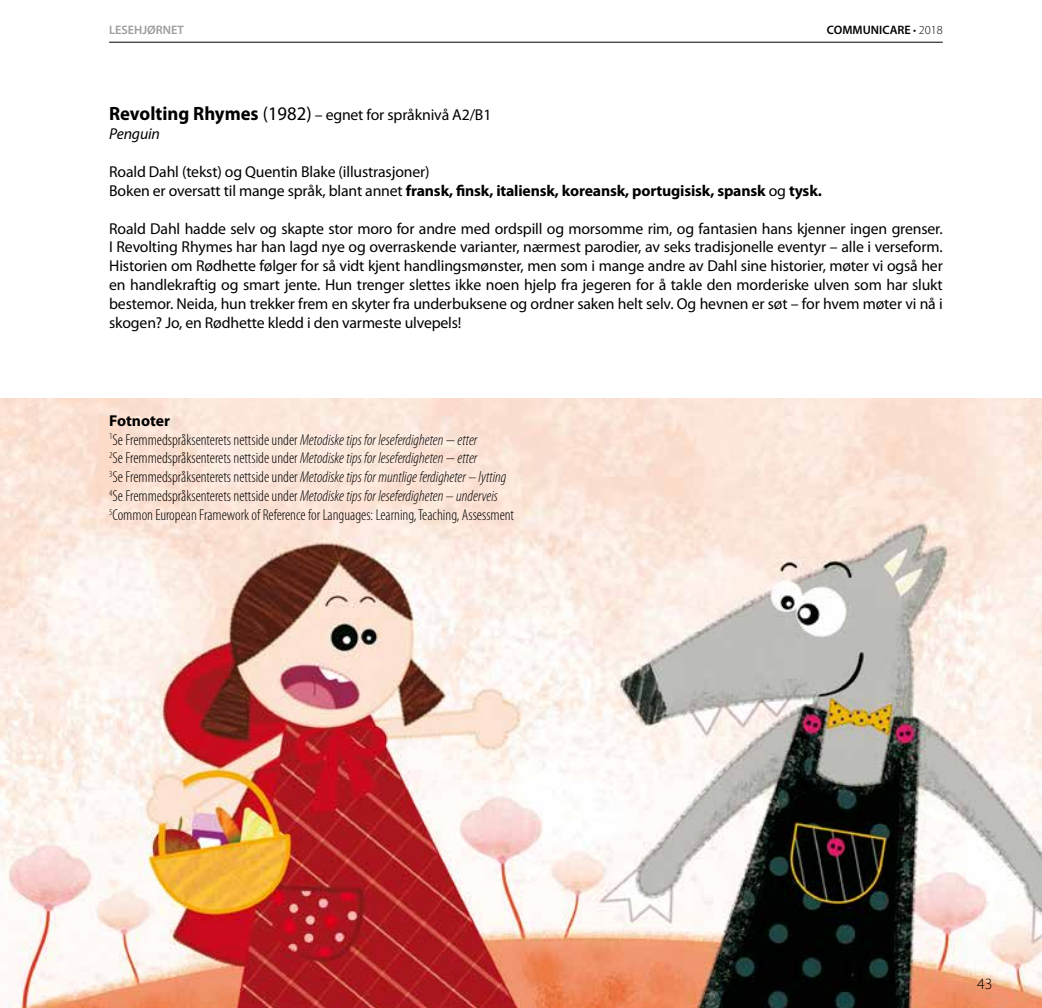
<style>
.page{position:relative;width:1042px;height:1008px;background:#fff}
.page>*{position:absolute;margin:0;border:0;box-sizing:border-box;transform-origin:0 0}
.t1{font:15.75px/18.9px "Myriad Pro";letter-spacing:-.01em;color:#000}
.t2{font:300 condensed 15.75px/18.9px "Myriad Pro";color:#000}
.t3{font:300 15.75px "Myriad Pro";color:#000}
.t4{font:600 12.25px "Myriad Pro";color:#000}
.t5{font:600 12.25px "Myriad Pro";color:#9d9d9c}
.s1{font-weight:300}
.s2{font-weight:700;font-size:19.25px}
.s3{font-size:19.25px}
.s4{font-style:italic}
.s5{font-weight:700}
.s6{font-weight:700;font-stretch:normal}
</style>
<div class="page">
<hr style="left:109px;top:42px;width:834px;height:1px;background:#000">
<img style="left:0;top:399px;width:1042px;height:608px">
<p class="t5" style="left:109px;top:24px;width:76px">LESEHJØRNET</p>
<p class="t4" style="left:827px;top:24px;width:117px">COMMUNICARE <span class="s1">• 2018</span></p>
<p class="t1" style="left:109px;top:106px;width:384px"><span class="s2">Revolting Rhymes</span> <span class="s3">(1982)</span> – egnet for språknivå A2/B1<br><span class="s4">Penguin</span></p>
<p class="t1" style="left:109px;top:162px;width:714px">Roald Dahl (tekst) og Quentin Blake (illustrasjoner)<br>Boken er oversatt til mange språk, blant annet <span class="s5">fransk, finsk, italiensk, koreansk, portugisisk, spansk</span> og <span class="s5">tysk.</span></p>
<p class="t1" style="left:109px;top:219px;width:835px;text-align:justify">Roald Dahl hadde selv og skapte stor moro for andre med ordspill og morsomme rim, og fantasien hans kjenner ingen grenser.<br>I Revolting Rhymes har han lagd nye og overraskende varianter, nærmest parodier, av seks tradisjonelle eventyr – alle i verseform.<br>Historien om Rødhette følger for så vidt kjent handlingsmønster, men som i mange andre av Dahl sine historier, møter vi også her en handlekraftig og smart jente. Hun trenger slettes ikke noen hjelp fra jegeren for å takle den morderiske ulven som har slukt bestemor. Neida, hun trekker frem en skyter fra underbuksene og ordner saken helt selv. Og hevnen er søt – for hvem møter vi nå i skogen? Jo, en Rødhette kledd i den varmeste ulvepels!</p>
<p class="t2" style="left:109px;top:411px;width:406px"><span class="s6">Fotnoter<br></span><sup>1</sup>Se Fremmedspråksenterets nettside under <span class="s4">Metodiske tips for leseferdigheten − etter<br></span><sup>2</sup>Se Fremmedspråksenterets nettside under <span class="s4">Metodiske tips for leseferdigheten − etter<br></span><sup>3</sup>Se Fremmedspråksenterets nettside under <span class="s4">Metodiske tips for muntlige ferdigheter – lytting </span><sup>4</sup>Se Fremmedspråksenterets nettside under <span class="s4">Metodiske tips for leseferdigheten – underveis </span><sup>5</sup>Common European Framework of Reference for Languages: Learning, Teaching, Assessment</p>
<p class="t3" style="left:977px;top:974px;width:17px">43</p>
</div>
